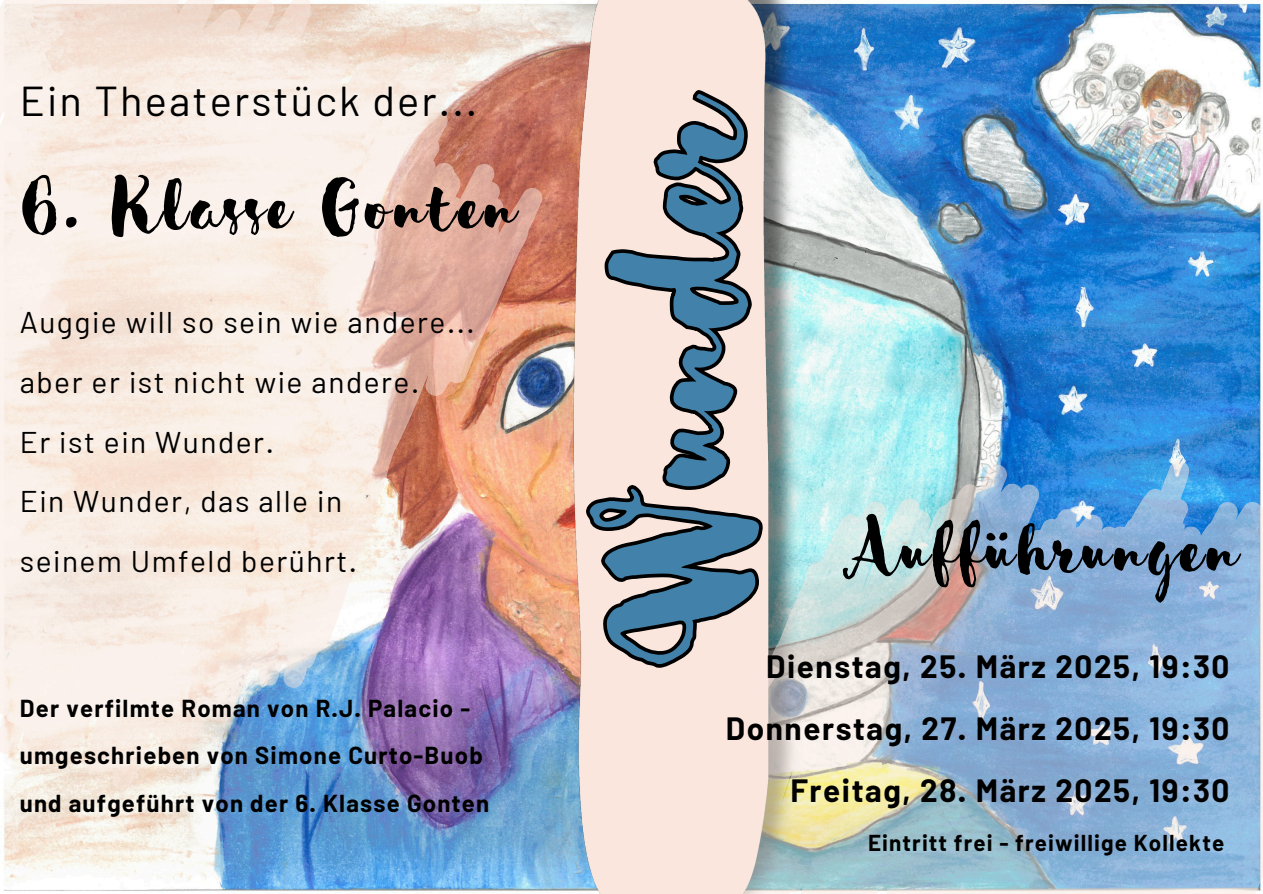
<style>
.page{position:relative;width:1263px;height:894px;background:#fff}
.page>*{position:absolute;margin:0;border:0;box-sizing:border-box;transform-origin:0 0}
.t1{font:224.7px "Sensa Brush Fill";color:#4282aa}
.t2{font:85.65px "Sensa Brush Fill";letter-spacing:.035em;color:#000}
.t3{font:41.7px "Barlow";letter-spacing:.05em;color:#000}
.t4{font:700 31.5px "Barlow";letter-spacing:.05em;color:#000}
.t5{font:30px/59.6px "Barlow";letter-spacing:.05em;color:#000}
.t6{font:700 24px/47.2px "Barlow";letter-spacing:.05em;color:#000}
.t7{font:700 22.5px "Barlow";letter-spacing:.05em;color:#000}
</style>
<div class="page">
<img style="left:0;top:0;width:1263px;height:893px">
<img style="left:570px;top:0;width:236px;height:893px">
<svg style="left:577px;top:81px;width:199px;height:591px;background:#c3b3ab"></svg>
<svg style="left:0;top:0;width:160px;height:97px;background:#f5e7dd"></svg>
<div style="left:39px;top:283px;width:36px;height:33px;background:#fae8e0"></div>
<div style="left:108px;top:345px;width:20px;height:20px;background:#fae8e0"></div>
<img style="left:688px;top:498px;width:243px;height:373px">
<h4 class="t3" style="left:20px;top:74px;width:459px">Ein Theaterstück der...</h4>
<p class="t2" style="left:20px;top:154px;width:498px">6. Klasse Gonten</p>
<h1 class="t5" style="left:20px;top:291px;width:456px">Auggie will so sein wie andere... aber er ist nicht wie andere.<br>Er ist ein Wunder.<br>Ein Wunder, das alle in<br>seinem Umfeld berührt.</h1>
<h3 class="t6" style="left:20px;top:683px;width:464px">Der verfilmte Roman von R.J. Palacio - umgeschrieben von Simone Curto-Buob</h3>
<h2 class="t6" style="left:20px;top:778px;width:471px">und aufgeführt von der 6. Klasse Gonten</h2>
<p class="t1" style="left:536px;top:669px;width:568px;rotate:-89deg">Wunder</p>
<p class="t2" style="left:839px;top:497px;width:400px">Aufführungen</p>
<p class="t4" style="left:766px;top:646px;width:465px">Dienstag, 25. März 2025, 19:30</p>
<h2 class="t4" style="left:726px;top:708px;width:505px">Donnerstag, 27. März 2025, 19:30</h2>
<p class="t4" style="left:790px;top:770px;width:441px">Freitag, 28. März 2025, 19:30</p>
<p class="t7" style="left:868px;top:828px;width:358px">Eintritt frei - freiwillige Kollekte</p>
</div>
